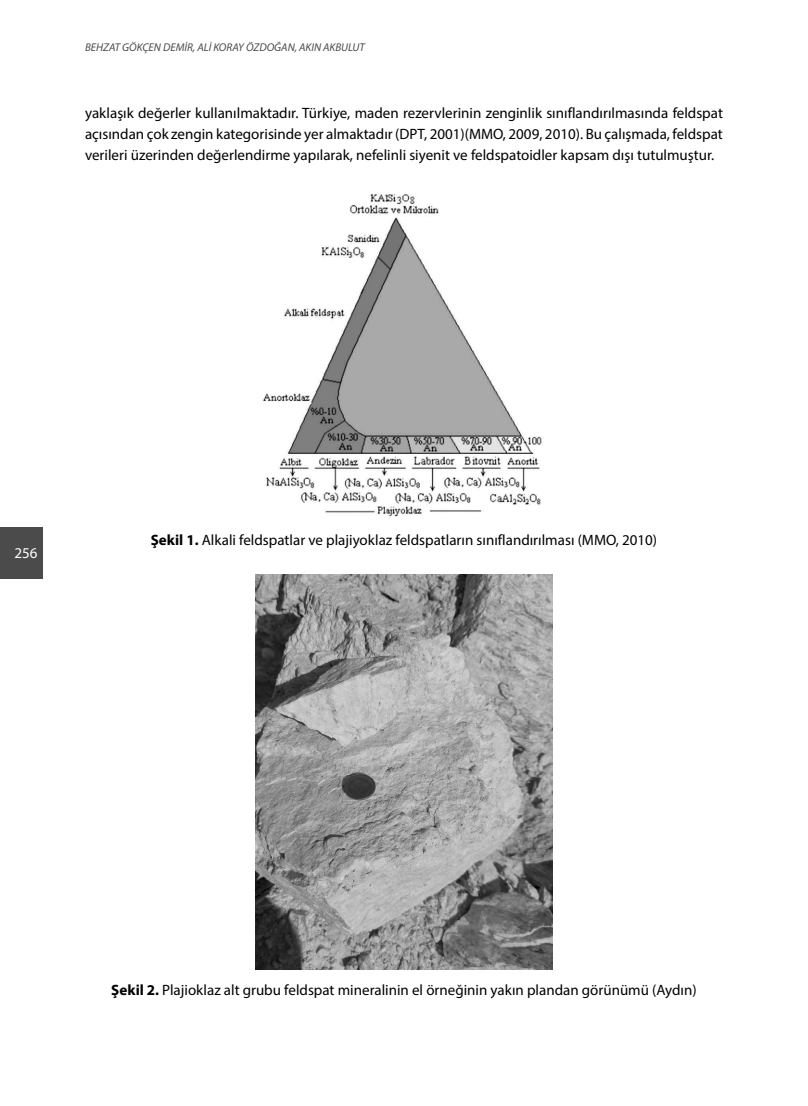
<style>
.page{position:relative;width:808px;height:1106px;background:#fff}
.page>*{position:absolute;margin:0;border:0;box-sizing:border-box;transform-origin:0 0}
.t1{font:15px/21px "Myriad Pro";color:#000;text-align:justify}
.t2{font:15px "Myriad Pro";color:#fff}
.t3{font:italic 11.25px "Myriad Pro";color:#4b4b4b}
.s1{font-weight:700}
</style>
<div class="page">
<div style="left:0;top:527px;width:43px;height:51px;background:#4b4b4b"></div>
<img style="left:263px;top:194px;width:279px;height:323px">
<img style="left:256px;top:574px;width:296px;height:395px">
<p class="t3" style="left:85px;top:40px;width:281px">BEHZAT GÖKÇEN DEMİR, ALİ KORAY ÖZDOĞAN, AKIN AKBULUT</p>
<p class="t1" style="left:85px;top:102px;width:639px">yaklaşık değerler kullanılmaktadır. Türkiye, maden rezervlerinin zenginlik sınıflandırılmasında feldspat açısından çok zengin kategorisinde yer almaktadır (DPT, 2001)(MMO, 2009, 2010). Bu çalışmada, feldspat verileri üzerinden değerlendirme yapılarak, nefelinli siyenit ve feldspatoidler kapsam dışı tutulmuştur.</p>
<p class="t2" style="left:15px;top:543px;width:25px">256</p>
<p class="t1" style="left:151px;top:529px;width:508px"><span class="s1">Şekil 1.</span> Alkali feldspatlar ve plajiyoklaz feldspatların sınıflandırılması (MMO, 2010)</p>
<p class="t1" style="left:111px;top:978px;width:587px"><span class="s1">Şekil 2.</span> Plajioklaz alt grubu feldspat mineralinin el örneğinin yakın plandan görünümü (Aydın)</p>
</div>
